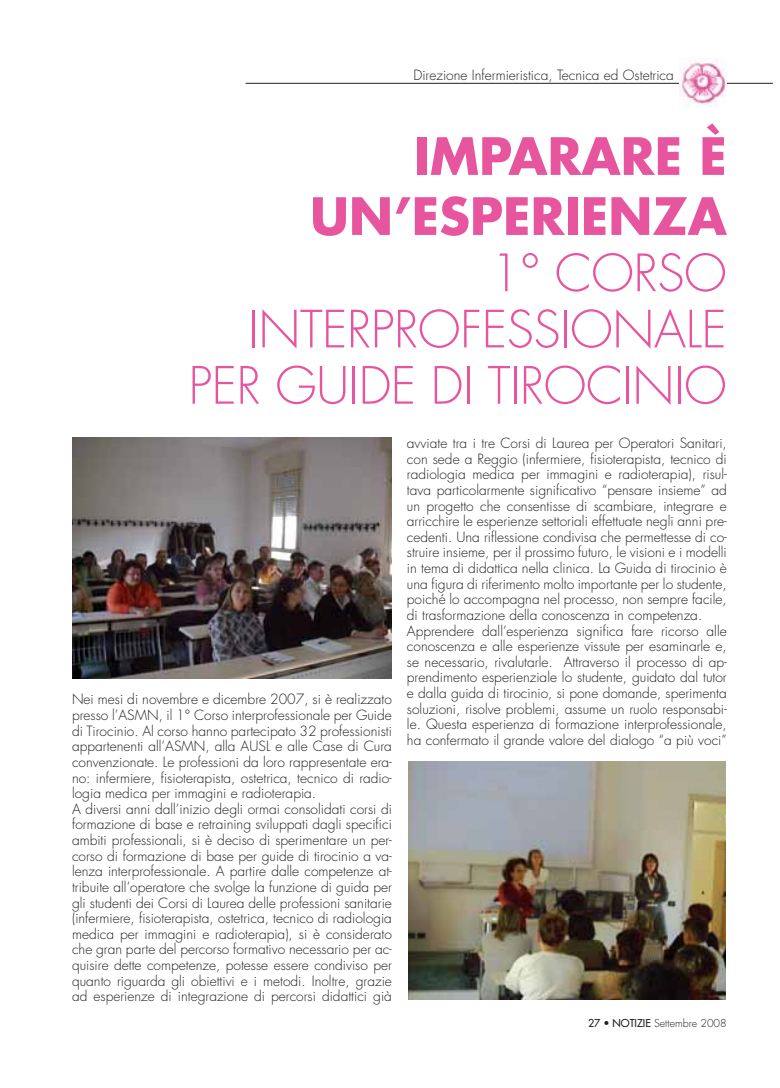
<style>
.page{position:relative;width:780px;height:1088px;background:#fff}
.page>*{position:absolute;margin:0;border:0;box-sizing:border-box;transform-origin:0 0}
.t1{font:300 50px/56.2px "Futura";letter-spacing:-.01em;color:#e6559e;text-align:right}
.t2{font:700 50px/60px "Futura";color:#e6559e;text-align:right}
.t3{font:300 13.75px/15.6px "Futura";color:#231f20}
.t4{font:300 10.62px "Futura";color:#231f20}
.s1{font-weight:400}
</style>
<div class="page">
<hr style="left:245px;top:83px;width:527px;height:1px;background:#231f20">
<img style="left:679px;top:58px;width:47px;height:50px">
<img style="left:72px;top:437px;width:319px;height:241px">
<img style="left:408px;top:761px;width:317px;height:238px">
<p class="t3" style="left:413px;top:68px;width:262px">Direzione Infermieristica, Tecnica ed Ostetrica</p>
<h1 class="t2" style="left:310px;top:131px;width:418px">IMPARARE È<br>UN’ESPERIENZA</h1>
<h1 class="t1" style="left:188px;top:249px;width:539px">1° CORSO<br>INTERPROFESSIONALE<br>PER GUIDE DI TIROCINIO</h1>
<p class="t3" style="left:72px;top:693px;width:321px">Nei mesi di novembre e dicembre 2007, si è realizzato presso l’ASMN, il 1° Corso interprofessionale per Guide di Tirocinio. Al corso hanno partecipato 32 professionisti appartenenti all’ASMN, alla AUSL e alle Case di Cura convenzionate. Le professioni da loro rappresentate era&shy;no: infermiere, fisioterapista, ostetrica, tecnico di radio&shy;logia medica per immagini e radioterapia.<br>A diversi anni dall’inizio degli ormai consolidati corsi di formazione di base e retraining sviluppati dagli specifici ambiti professionali, si è deciso di sperimentare un per&shy;corso di formazione di base per guide di tirocinio a va&shy;lenza interprofessionale. A partire dalle competenze at&shy;tribuite all’operatore che svolge la funzione di guida per gli studenti dei Corsi di Laurea delle professioni sanitarie (infermiere, fisioterapista, ostetrica, tecnico di radiologia medica per immagini e radioterapia), si è considerato che gran parte del percorso formativo necessario per ac&shy;quisire dette competenze, potesse essere condiviso per quanto riguarda gli obiettivi e i metodi. Inoltre, grazie ad esperienze di integrazione di percorsi didattici già</p>
<p class="t3" style="left:407px;top:436px;width:321px">avviate tra i tre Corsi di Laurea per Operatori Sanitari, con sede a Reggio (infermiere, fisioterapista, tecnico di radiologia medica per immagini e radioterapia), risul&shy;tava particolarmente significativo “pensare insieme” ad un progetto che consentisse di scambiare, integrare e arricchire le esperienze settoriali effettuate negli anni pre&shy;cedenti. Una riflessione condivisa che permettesse di co&shy;struire insieme, per il prossimo futuro, le visioni e i modelli in tema di didattica nella clinica. La Guida di tirocinio è una figura di riferimento molto importante per lo studente, poiché lo accompagna nel processo, non sempre facile, di trasformazione della conoscenza in competenza.<br>Apprendere dall’esperienza significa fare ricorso alle conoscenza e alle esperienze vissute per esaminarle e, se necessario, rivalutarle. Attraverso il processo di ap&shy;prendimento esperienziale lo studente, guidato dal tutor e dalla guida di tirocinio, si pone domande, sperimenta soluzioni, risolve problemi, assume un ruolo responsabi&shy;le. Questa esperienza di formazione interprofessionale, ha confermato il grande valore del dialogo “a più voci”</p>
<p class="t4" style="left:588px;top:1018px;width:140px"><span class="s1">27 • NOTIZIE</span> Settembre 2008</p>
</div>
